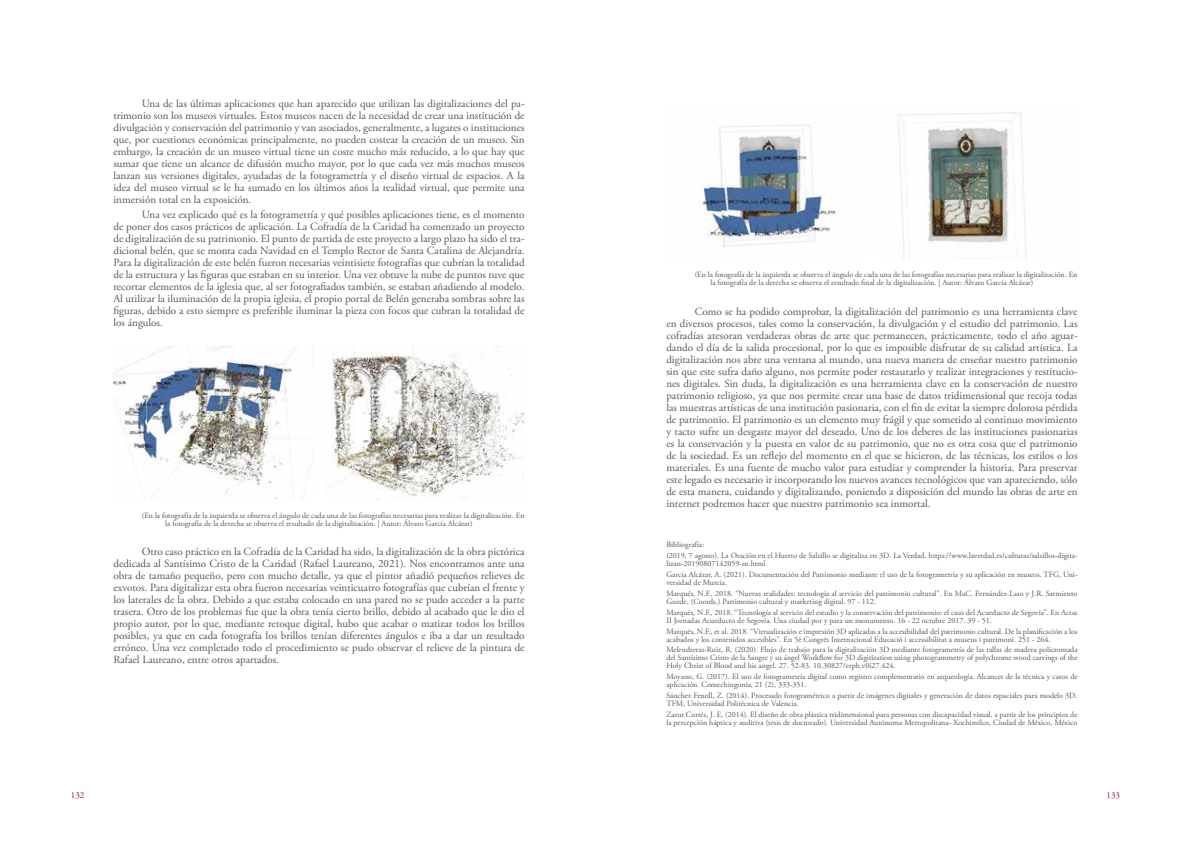
<style>
.page{position:relative;width:1191px;height:842px;background:#fff}
.page>*{position:absolute;margin:0;border:0;box-sizing:border-box;transform-origin:0 0}
.t1{font:11px/12px "Adobe Garamond Pro";color:#575756;text-align:justify}
.t2{font:9px "Adobe Garamond Pro";color:#801623}
.t3{font:8px/8px "Adobe Garamond Pro";color:#575756}
</style>
<div class="page">
<img style="left:113px;top:346px;width:197px;height:153px">
<img style="left:331px;top:351px;width:193px;height:149px">
<img style="left:698px;top:125px;width:139px;height:122px">
<img style="left:898px;top:112px;width:129px;height:147px">
<p class="t1" style="left:113px;top:98px;width:413px;text-indent:28px">Una de las últimas aplicaciones que han aparecido que utilizan las digitalizaciones del pa&shy;trimonio son los museos virtuales. Estos museos nacen de la necesidad de crear una institución de divulgación y conservación del patrimonio y van asociados, generalmente, a lugares o instituciones que, por cuestiones económicas principalmente, no pueden costear la creación de un museo. Sin embargo, la creación de un museo virtual tiene un coste mucho más reducido, a lo que hay que sumar que tiene un alcance de difusión mucho mayor, por lo que cada vez más muchos museos lanzan sus versiones digitales, ayudadas de la fotogrametría y el diseño virtual de espacios. A la idea del museo virtual se le ha sumado en los últimos años la realidad virtual, que permite una inmersión total en la exposición.</p>
<p class="t1" style="left:113px;top:209px;width:413px;text-indent:28px">Una vez explicado qué es la fotogrametría y qué posibles aplicaciones tiene, es el momento de poner dos casos prácticos de aplicación. La Cofradía de la Caridad ha comenzado un proyecto de digitalización de su patrimonio. El punto de partida de este proyecto a largo plazo ha sido el tra&shy;dicional belén, que se monta cada Navidad en el Templo Rector de Santa Catalina de Alejandría.<br>Para la digitalización de este belén fueron necesarias veintisiete fotografías que cubrían la totalidad de la estructura y las figuras que estaban en su interior. Una vez obtuve la nube de puntos tuve que recortar elementos de la iglesia que, al ser fotografiados también, se estaban añadiendo al modelo.<br>Al utilizar la iluminación de la propia iglesia, el propio portal de Belén generaba sombras sobre las figuras, debido a esto siempre es preferible iluminar la pieza con focos que cubran la totalidad de los ángulos.</p>
<p class="t3" style="left:165px;top:511px;width:361px;text-indent:-23px">(En la fotografía de la izquierda se observa el ángulo de cada una de las fotografías necesarias para realizar la digitalización. En la fotografía de la derecha se observa el resultado de la digitalización. | Autor: Álvaro García Alcázar)</p>
<p class="t1" style="left:113px;top:546px;width:413px;text-indent:28px">Otro caso práctico en la Cofradía de la Caridad ha sido, la digitalización de la obra pictórica dedicada al Santísimo Cristo de la Caridad (Rafael Laureano, 2021). Nos encontramos ante una obra de tamaño pequeño, pero con mucho detalle, ya que el pintor añadió pequeños relieves de exvotos. Para digitalizar esta obra fueron necesarias veinticuatro fotografías que cubrían el frente y los laterales de la obra. Debido a que estaba colocado en una pared no se pudo acceder a la parte trasera. Otro de los problemas fue que la obra tenía cierto brillo, debido al acabado que le dio el propio autor, por lo que, mediante retoque digital, hubo que acabar o matizar todos los brillos posibles, ya que en cada fotografía los brillos tenían diferentes ángulos e iba a dar un resultado erróneo. Una vez completado todo el procedimiento se pudo observar el relieve de la pintura de Rafael Laureano, entre otros apartados.</p>
<p class="t3" style="left:710px;top:271px;width:368px;text-indent:-16px">(En la fotografía de la izquierda se observa el ángulo de cada una de las fotografías necesarias para realizar la digitalización. En la fotografía de la derecha se observa el resultado final de la digitalización. | Autor: Álvaro García Alcázar)</p>
<p class="t1" style="left:666px;top:306px;width:413px;text-indent:28px">Como se ha podido comprobar, la digitalización del patrimonio es una herramienta clave en diversos procesos, tales como la conservación, la divulgación y el estudio del patrimonio. Las cofradías atesoran verdaderas obras de arte que permanecen, prácticamente, todo el año aguar&shy;dando el día de la salida procesional, por lo que es imposible disfrutar de su calidad artística. La digitalización nos abre una ventana al mundo, una nueva manera de enseñar nuestro patrimonio sin que este sufra daño alguno, nos permite poder restaurarlo y realizar integraciones y restitucio&shy;nes digitales. Sin duda, la digitalización es una herramienta clave en la conservación de nuestro patrimonio religioso, ya que nos permite crear una base de datos tridimensional que recoja todas las muestras artísticas de una institución pasionaria, con el fin de evitar la siempre dolorosa pérdida de patrimonio. El patrimonio es un elemento muy frágil y que sometido al continuo movimiento y tacto sufre un desgaste mayor del deseado. Uno de los deberes de las instituciones pasionarias es la conservación y la puesta en valor de su patrimonio, que no es otra cosa que el patrimonio de la sociedad. Es un reflejo del momento en el que se hicieron, de las técnicas, los estilos o los materiales. Es una fuente de mucho valor para estudiar y comprender la historia. Para preservar este legado es necesario ir incorporando los nuevos avances tecnológicos que van apareciendo, sólo de esta manera, cuidando y digitalizando, poniendo a disposición del mundo las obras de arte en internet podremos hacer que nuestro patrimonio sea inmortal.</p>
<p class="t3" style="left:666px;top:540px;width:413px;line-height:10.8px">Bibliografía:<br>(2019, 7 agosto). La Oración en el Huerto de Salzillo se digitaliza en 3D. La Verdad. https://www.laverdad.es/culturas/salzillos-digita-</p>
<p class="t3" style="left:666px;top:559px;width:413px;line-height:10.8px">lizan-20190807142059-nt.html<br>García Alcázar, A. (2021). Documentación del Patrimonio mediante el uso de la fotogrametría y su aplicación en museos. TFG, Uni-</p>
<p class="t3" style="left:666px;top:577px;width:412px;line-height:10.8px">versidad de Murcia.<br>Marqués, N.F., 2018. “Nuevas realidades: tecnología al servicio del patrimonio cultural”. En MaC. Fernández-Laso y J.R. Sarmiento</p>
<p class="t3" style="left:666px;top:596px;width:413px;line-height:10.8px">Guede, (Coords.) Patrimonio cultural y marketing digital. 97 - 112.<br>Marqués, N.F., 2018. “Tecnología al servicio del estudio y la conservación del patrimonio: el caso del Acueducto de Segovia”. En Actas</p>
<p class="t3" style="left:666px;top:615px;width:413px;line-height:10.8px">II Jornadas Acueducto de Segovia. Una ciudad por y para un monumento. 16 - 22 octubre 2017. 39 - 51.<br>Marqués, N.F., et al. 2018. “Virtualización e impresión 3D aplicadas a la accesibilidad del patrimonio cultural. De la planificación a los</p>
<p class="t3" style="left:666px;top:634px;width:413px;line-height:10.8px">acabados y los contenidos accesibles”. En 5è Congrés Internacional Educació i accessibilitat a museus i patrimoni. 251 - 264.<br>Melendreras-Ruiz, R. (2020). Flujo de trabajo para la digitalización 3D mediante fotogrametría de las tallas de madera policromada</p>
<p class="t3" style="left:666px;top:654px;width:413px">del Santísimo Cristo de la Sangre y su ángel Workflow for 3D digitization using photogrammetry of polychrome wood carvings of the<br>Holy Christ of Blood and his angel. 27. 52-83. 10.30827/erph.v0i27.424.</p>
<p class="t3" style="left:666px;top:673px;width:413px">Moyano, G. (2017). El uso de fotogrametría digital como registro complementario en arqueología. Alcances de la técnica y casos de aplicación. Comechingonia, 21 (2), 333-351.</p>
<p class="t3" style="left:666px;top:692px;width:413px">Sánchez Fenoll, Z. (2014). Procesado fotogramétrico a partir de imágenes digitales y generación de datos espaciales para modelo 3D.<br>TFM, Universidad Politécnica de Valencia.</p>
<p class="t3" style="left:666px;top:711px;width:413px">Zarur Cortés, J. E. (2014). El diseño de obra plástica tridimensional para personas con discapacidad visual, a partir de los principios de la percepción háptica y auditiva (tesis de doctorado). Universidad Autónoma Metropolitana- Xochimilco, Ciudad de México, México</p>
<p class="t2" style="left:71px;top:789px;width:15px">132</p>
<p class="t2" style="left:1106px;top:789px;width:15px">133</p>
</div>
